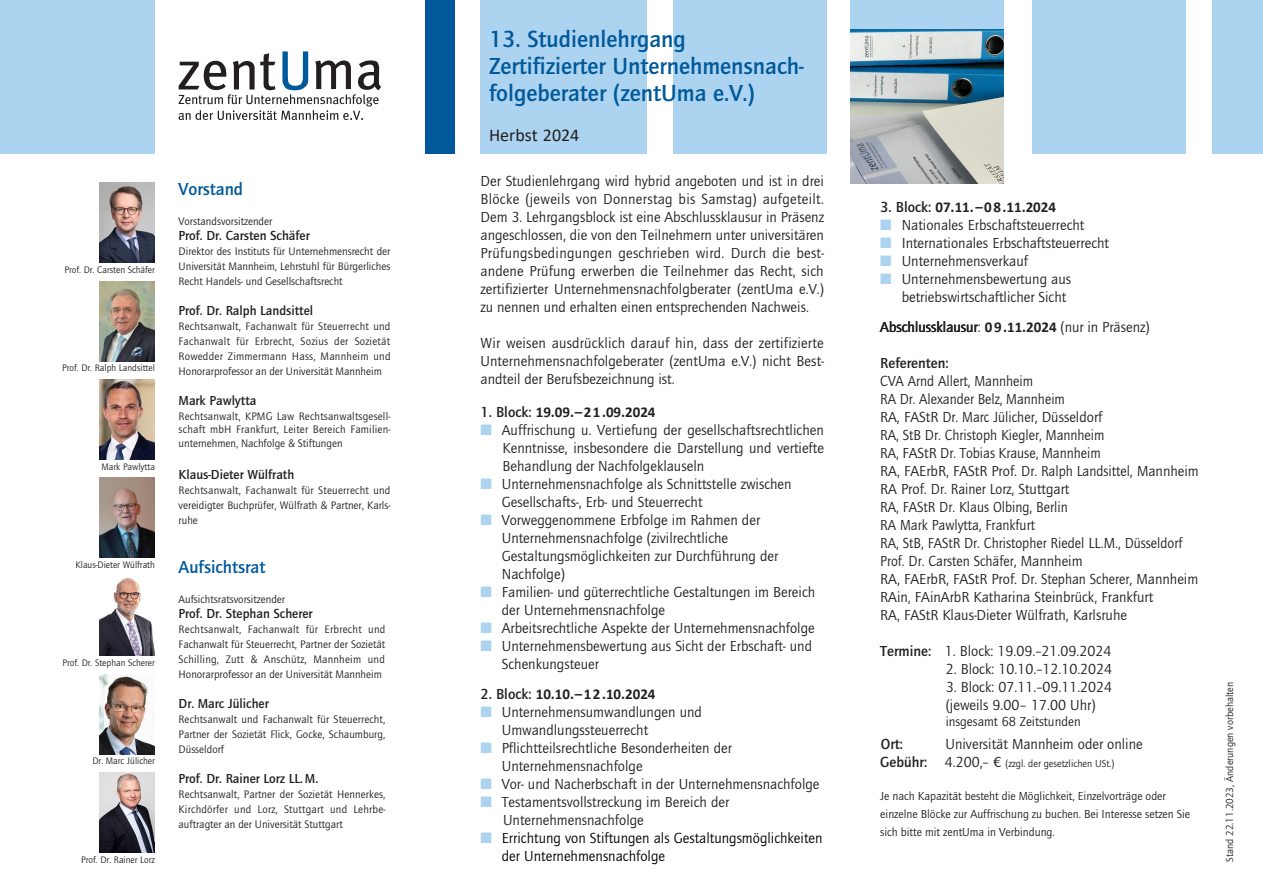
<style>
.page{position:relative;width:1263px;height:893px;background:#fff}
.page>*{position:absolute;margin:0;border:0;box-sizing:border-box;transform-origin:0 0}
.t1{font:500 24px/27px "ITC Quay Sans";color:#00599a}
.t2{font:500 18px "ITC Quay Sans";color:#00599a}
.t3{font:18px "Calibri";color:#231f20}
.t4{font:15px/18px "ITC Quay Sans";color:#231f20}
.t5{font:15px/18px "ITC Quay Sans";color:#231f20;scale:.95 1}
.t6{font:700 15px "Calibri";color:#231f20}
.t7{font:15px/18px "ITC Quay Sans";color:#000}
.t8{font:500 15px "ITC Quay Sans";color:#231f20}
.t9{font:500 13.5px "ITC Quay Sans";color:#231f20}
.t10{font:13.5px "ITC Quay Sans";color:#231f20}
.t11{font:12px/18px "ITC Quay Sans";color:#231f20}
.t12{font:11.25px/15px "ITC Quay Sans";color:#231f20;text-align:justify}
.t13{font:10.5px "ITC Quay Sans";color:#231f20}
.t14{font:9.75px "ITC Quay Sans";color:#231f20}
.s1{font-family:"ITC Quay Sans";font-weight:500}
.s2{color:#acd3f0}
.s3{font-family:"Calibri";font-weight:700}
.s4{font-weight:500}
.s5{font-weight:500;font-size:15px}
.s6{font-size:15px}
</style>
<div class="page">
<div style="left:0;top:0;width:155px;height:154px;background:#acd3f0"></div>
<div style="left:850px;top:0;width:154px;height:153px;background:#acd3f0"></div>
<div style="left:673px;top:0;width:153px;height:153px;background:#acd3f0"></div>
<div style="left:481px;top:0;width:166px;height:153px;background:#acd3f0"></div>
<div style="left:1032px;top:0;width:154px;height:153px;background:#acd3f0"></div>
<div style="left:1213px;top:0;width:50px;height:153px;background:#acd3f0"></div>
<div style="left:425px;top:0;width:30px;height:153px;background:#00599a"></div>
<img style="left:850px;top:30px;width:154px;height:154px">
<img style="left:99px;top:183px;width:56px;height:80px">
<img style="left:99px;top:281px;width:56px;height:80px">
<img style="left:99px;top:379px;width:56px;height:80px">
<img style="left:99px;top:477px;width:56px;height:81px">
<img style="left:99px;top:619px;width:56px;height:37px">
<img style="left:99px;top:674px;width:56px;height:80px">
<img style="left:99px;top:772px;width:56px;height:80px">
<svg style="left:179px;top:51px;width:202px;height:69px"></svg>
<img style="left:100px;top:578px;width:54px;height:77px">
<p class="t14" style="left:65px;top:265px;width:92px">Prof. Dr. Carsten Schäfer</p>
<p class="t14" style="left:62px;top:363px;width:94px">Prof. Dr. Ralph Landsittel</p>
<p class="t14" style="left:102px;top:461px;width:55px">Mark Pawlytta</p>
<p class="t14" style="left:75px;top:559px;width:81px">Klaus-Dieter Wülfrath</p>
<p class="t14" style="left:63px;top:658px;width:94px">Prof. Dr. Stephan Scherer</p>
<p class="t14" style="left:92px;top:756px;width:64px">Dr. Marc Jülicher</p>
<p class="t14" style="left:81px;top:854px;width:75px">Prof. Dr. Rainer Lorz</p>
<p class="t2" style="left:179px;top:179px;width:66px">Vorstand</p>
<p class="t12" style="left:179px;top:213px;width:95px">Vorstandsvorsitzender</p>
<p class="t9" style="left:179px;top:228px;width:133px">Prof. Dr. Carsten Schäfer</p>
<p class="t12" style="left:179px;top:244px;width:213px">Direktor des Instituts für Unternehmensrecht der Universität Mannheim, Lehrstuhl für Bürgerliches Recht Handels- und Gesellschaftsrecht</p>
<p class="t9" style="left:179px;top:303px;width:136px">Prof. Dr. Ralph Landsittel</p>
<p class="t12" style="left:179px;top:318px;width:214px">Rechtsanwalt, Fachanwalt für Steuerrecht und Fachanwalt für Erbrecht, Sozius der Sozietät Rowedder Zimmermann Hass, Mannheim und Honorarprofessor an der Universität Mannheim</p>
<p class="t9" style="left:179px;top:393px;width:79px">Mark Pawlytta</p>
<p class="t12" style="left:179px;top:409px;width:213px;line-height:13.5px">Rechtsanwalt, KPMG Law Rechtsanwaltsgesell&shy;schaft mbH Frankfurt, Leiter Bereich Familien&shy;unternehmen, Nachfolge &amp; Stiftungen</p>
<p class="t9" style="left:179px;top:467px;width:117px">Klaus-Dieter Wülfrath</p>
<p class="t12" style="left:179px;top:483px;width:213px">Rechtsanwalt, Fachanwalt für Steuerrecht und vereidigter Buchprüfer, Wülfrath &amp; Partner, Karls&shy;ruhe</p>
<p class="t2" style="left:179px;top:557px;width:88px">Aufsichtsrat</p>
<p class="t12" style="left:179px;top:591px;width:108px">Aufsichtsratsvorsitzender</p>
<p class="t9" style="left:179px;top:606px;width:135px">Prof. Dr. Stephan Scherer</p>
<p class="t12" style="left:179px;top:621px;width:208px">Rechtsanwalt, Fachanwalt für Erbrecht und Fachanwalt für Steuerrecht, Partner der Sozietät Schilling, Zutt &amp; Anschütz, Mannheim und Honorarprofessor an der Universität Mannheim</p>
<p class="t9" style="left:179px;top:696px;width:92px">Dr. Marc Jülicher</p>
<p class="t12" style="left:179px;top:711px;width:208px">Rechtsanwalt und Fachanwalt für Steuerrecht, Partner der Sozietät Flick, Gocke, Schaumburg, Düsseldorf</p>
<p class="t9" style="left:179px;top:771px;width:141px">Prof. Dr. Rainer Lorz LL.M.</p>
<p class="t12" style="left:179px;top:786px;width:208px">Rechtsanwalt, Partner der Sozietät Hennerkes, Kirchdörfer und Lorz, Stuttgart und Lehrbe&shy;auftragter an der Universität Stuttgart</p>
<h1 class="t1" style="left:489px;top:26px;width:316px">13. Studienlehrgang<br>Zertifizierter Unternehmensnach&shy;folgeberater (zentUma e.V.)</h1>
<p class="t3" style="left:489px;top:125px;width:92px">Herbst 2024</p>
<p class="t4" style="left:480px;top:172px;width:345px;text-align:justify">Der Studienlehrgang wird hybrid angeboten und ist in drei Blöcke (jeweils von Donnerstag bis Samstag) aufgeteilt.<br>Dem 3. Lehrgangsblock ist eine Abschlussklausur in Präsenz angeschlossen, die von den Teilnehmern unter universitären Prüfungsbedingungen geschrieben wird. Durch die best&shy;andene Prüfung erwerben die Teilnehmer das Recht, sich zertifizierter Unternehmensnachfolgberater (zentUma e.V.) zu nennen und erhalten einen entsprechenden Nachweis.</p>
<p class="t4" style="left:480px;top:334px;width:345px;text-align:justify">Wir weisen ausdrücklich darauf hin, dass der zertifizierte Unternehmensnachfolgeberater (zentUma e.V.) nicht Best&shy;andteil der Berufsbezeichnung ist.</p>
<p class="t6" style="left:480px;top:405px;width:177px"><span class="s1">1. Block:</span> 19.09.–21.09.2024</p>
<p class="t4" style="left:502px;top:421px;width:323px;text-align:justify;text-indent:-22px"><span class="s2">■</span> Auffrischung u. Vertiefung der gesellschaftsrechtlichen Kenntnisse, insbesondere die Darstellung und vertiefte Behandlung der Nachfolgeklauseln</p>
<p class="t4" style="left:502px;top:475px;width:291px;text-indent:-21px"><span class="s2">■</span> Unternehmensnachfolge als Schnittstelle zwischen<br>Gesellschafts-, Erb- und Steuerrecht</p>
<p class="t4" style="left:502px;top:511px;width:278px;text-indent:-21px"><span class="s2">■</span> Vorweggenommene Erbfolge im Rahmen der Unternehmensnachfolge (zivilrechtliche Gestaltungsmöglichkeiten zur Durchführung der Nachfolge)</p>
<p class="t4" style="left:502px;top:583px;width:315px;text-indent:-21px"><span class="s2">■</span> Familien- und güterrechtliche Gestaltungen im Bereich der Unternehmensnachfolge</p>
<p class="t4" style="left:480px;top:619px;width:336px"><span class="s2">■</span> Arbeitsrechtliche Aspekte der Unternehmensnachfolge</p>
<p class="t4" style="left:502px;top:637px;width:312px;text-indent:-21px"><span class="s2">■</span> Unternehmensbewertung aus Sicht der Erbschaft- und<br>Schenkungsteuer</p>
<p class="t6" style="left:480px;top:687px;width:177px"><span class="s1">2. Block:</span> 10.10.–12.10.2024</p>
<p class="t4" style="left:502px;top:703px;width:202px;text-indent:-21px"><span class="s2">■</span> Unternehmensumwandlungen und<br>Umwandlungssteuerrecht</p>
<p class="t4" style="left:502px;top:739px;width:232px;text-indent:-21px"><span class="s2">■</span> Pflichtteilsrechtliche Besonderheiten der<br>Unternehmensnachfolge</p>
<p class="t4" style="left:480px;top:775px;width:340px"><span class="s2">■</span> Vor- und Nacherbschaft in der Unternehmensnachfolge</p>
<p class="t4" style="left:503px;top:793px;width:228px;text-indent:-22px"><span class="s2">■</span> Testamentsvollstreckung im Bereich der<br>Unternehmensnachfolge</p>
<p class="t7" style="left:502px;top:829px;width:322px;text-indent:-21px"><span class="s2">■</span> Errichtung von Stiftungen als Gestaltungsmöglichkeiten der Unternehmensnachfolge</p>
<p class="t6" style="left:880px;top:199px;width:177px"><span class="s1">3. Block:</span> 07.11.–08.11.2024</p>
<p class="t4" style="left:880px;top:216px;width:206px"><span class="s2">■</span> Nationales Erbschaftsteuerrecht</p>
<p class="t4" style="left:880px;top:234px;width:230px"><span class="s2">■</span> Internationales Erbschaftsteuerrecht</p>
<p class="t4" style="left:880px;top:252px;width:149px"><span class="s2">■</span> Unternehmensverkauf</p>
<p class="t4" style="left:902px;top:270px;width:171px;text-indent:-21px"><span class="s2">■</span> Unternehmensbewertung aus betriebswirtschaftlicher Sicht</p>
<p class="t4" style="left:880px;top:318px;width:271px">Abschlussklausur: <span class="s3">09.11.2024</span> (nur in Präsenz)</p>
<p class="t8" style="left:880px;top:354px;width:70px">Referenten:</p>
<p class="t5" style="left:880px;top:372px;width:337px">CVA Arnd Allert, Mannheim<br>RA Dr. Alexander Belz, Mannheim<br>RA, FAStR Dr. Marc Jülicher, Düsseldorf<br>RA, StB Dr. Christoph Kiegler, Mannheim<br>RA, FAStR Dr. Tobias Krause, Mannheim<br>RA, FAErbR, FAStR Prof. Dr. Ralph Landsittel, Mannheim RA Prof. Dr. Rainer Lorz, Stuttgart<br>RA, FAStR Dr. Klaus Olbing, Berlin<br>RA Mark Pawlytta, Frankfurt<br>RA, StB, FAStR Dr. Christopher Riedel LL.M., Düsseldorf Prof. Dr. Carsten Schäfer, Mannheim<br>RA, FAErbR, FAStR Prof. Dr. Stephan Scherer, Mannheim RAin, FAinArbR Katharina Steinbrück, Frankfurt<br>RA, FAStR Klaus-Dieter Wülfrath, Karlsruhe</p>
<p class="t4" style="left:880px;top:642px;width:233px"><span class="s4">Termine:</span> 1. Block: 19.09.–21.09.2024</p>
<p class="t4" style="left:946px;top:660px;width:168px">2. Block: 10.10.–12.10.2024</p>
<p class="t4" style="left:946px;top:678px;width:168px">3. Block: 07.11.–09.11.2024 (jeweils 9.00– 17.00 Uhr)</p>
<p class="t10" style="left:946px;top:714px;width:136px">insgesamt 68 Zeitstunden</p>
<p class="t8" style="left:881px;top:736px;width:24px">Ort:</p>
<p class="t4" style="left:945px;top:735px;width:199px">Universität Mannheim oder online</p>
<p class="t13" style="left:880px;top:758px;width:236px"><span class="s5">Gebühr:</span> <span class="s6">4.200,– €</span> (zzgl. der gesetzlichen USt.)</p>
<p class="t11" style="left:880px;top:787px;width:311px">Je nach Kapazität besteht die Möglichkeit, Einzelvorträge oder einzelne Blöcke zur Auffrischung zu buchen. Bei Interesse setzen Sie sich bitte mit zentUma in Verbindung.</p>
<p class="t13" style="left:1224px;top:862px;width:182px;rotate:-90deg">Stand 22.11.2023, Änderungen vorbehalten</p>
</div>
